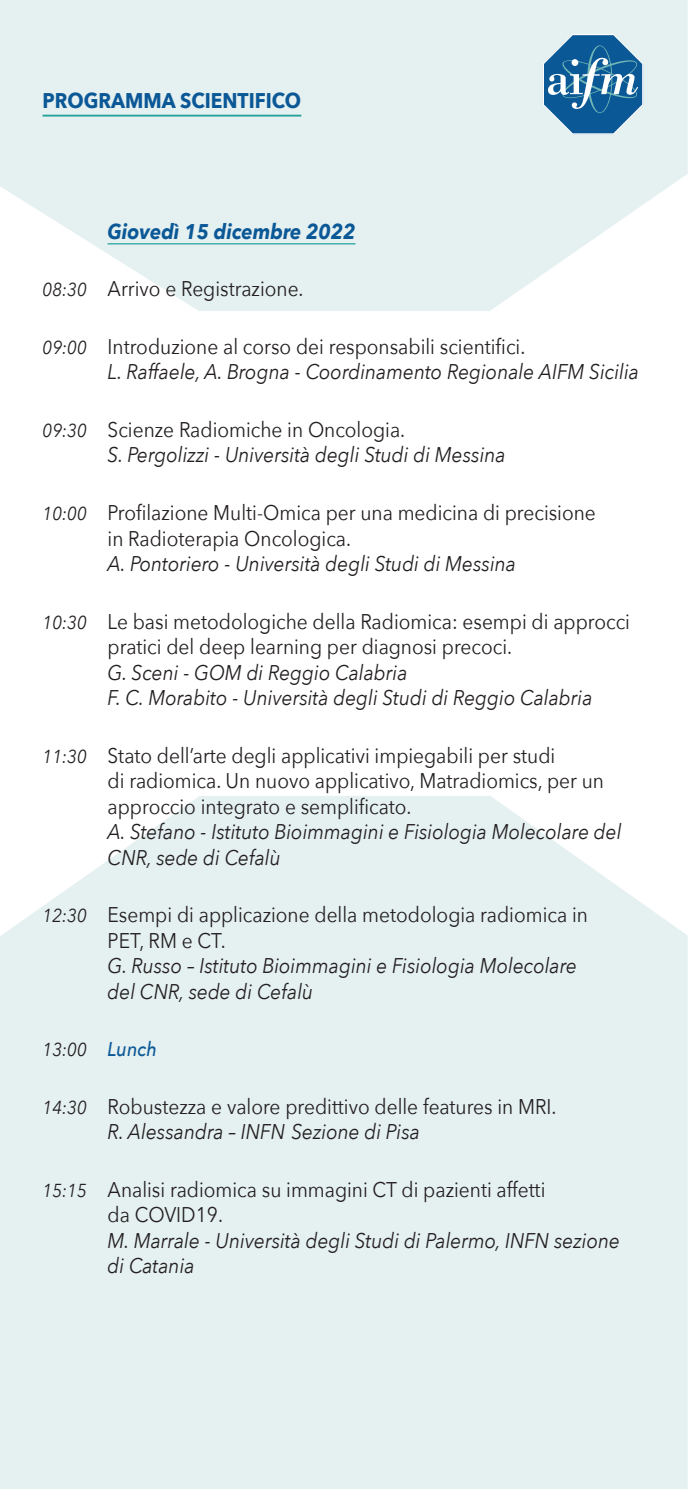
<style>
.page{position:relative;width:688px;height:1489px;background:#fff}
.page>*{position:absolute;margin:0;border:0;box-sizing:border-box;transform-origin:0 0}
.t1{font:21.25px/25.5px "Avenir Next";color:#231f20;scale:.9 1}
.t2{font:italic 21.25px/25.5px "Avenir Next";color:#231f20;scale:.9 1}
.t3{font:italic 700 21.25px "Avenir Next";color:#0b5897;scale:.9 1}
.t4{font:700 21.25px "Avenir Next";color:#0b5897;scale:.9 1}
.t5{font:italic 18.75px "Avenir Next";color:#231f20;scale:.9 1}
.s1{font-style:italic;font-size:18.75px}
.s2{font-size:18.75px}
.s3{font-style:normal}
.s4{font-weight:500;font-size:20px;color:#0b5897}
.s5{font-style:italic}
</style>
<div class="page">
<svg style="left:0;top:0;width:687px;height:311px;background:#e7f1f1"></svg>
<div style="left:0;top:796px;width:687px;height:692px;background:#e5f0f0"></div>
<svg style="left:542px;top:34px;width:101px;height:101px;background:#588eb6"></svg>
<hr style="left:108px;top:243px;width:247px;height:1px;background:#24a29e">
<hr style="left:43px;top:115px;width:258px;height:1px;background:#24a29e">
<p class="t4" style="left:43px;top:82px;width:289px">PROGRAMMA SCIENTIFICO</p>
<p class="t3" style="left:108px;top:213px;width:277px">Giovedì 15 dicembre 2022</p>
<p class="t1" style="left:43px;top:275px;width:291px"><span class="s1">08:30</span> Arrivo e Registrazione.</p>
<p class="t2" style="left:108px;top:333px;width:592px;text-indent:-65px"><span class="s2">09:00</span> <span class="s3">Introduzione al corso dei responsabili scientifici.<br></span>L. Raffaele, A. Brogna - Coordinamento Regionale AIFM Sicilia</p>
<p class="t2" style="left:108px;top:416px;width:444px;text-indent:-65px"><span class="s2">09:30</span> <span class="s3">Scienze Radiomiche in Oncologia.<br></span>S. Pergolizzi - Università degli Studi di Messina</p>
<p class="t1" style="left:108px;top:499px;width:544px;text-indent:-65px"><span class="s1">10:00</span> Profilazione Multi-Omica per una medicina di precisione in Radioterapia Oncologica.</p>
<p class="t2" style="left:108px;top:550px;width:455px">A. Pontoriero - Università degli Studi di Messina</p>
<p class="t1" style="left:108px;top:607px;width:581px;text-indent:-65px"><span class="s1">10:30</span> Le basi metodologiche della Radiomica: esempi di approcci pratici del deep learning per diagnosi precoci.</p>
<p class="t2" style="left:108px;top:658px;width:540px">G. Sceni - GOM di Reggio Calabria<br>F. C. Morabito - Università degli Studi di Reggio Calabria</p>
<p class="t1" style="left:108px;top:741px;width:553px;text-indent:-65px"><span class="s1">11:30</span> Stato dell’arte degli applicativi impiegabili per studi<br>di radiomica. Un nuovo applicativo, Matradiomics, per un approccio integrato e semplificato.</p>
<p class="t2" style="left:108px;top:818px;width:572px">A. Stefano - Istituto Bioimmagini e Fisiologia Molecolare del<br>CNR, sede di Cefalù</p>
<p class="t1" style="left:108px;top:901px;width:535px;text-indent:-65px"><span class="s1">12:30</span> Esempi di applicazione della metodologia radiomica in<br>PET, RM e CT.</p>
<p class="t2" style="left:108px;top:952px;width:523px">G. Russo – Istituto Bioimmagini e Fisiologia Molecolare del CNR, sede di Cefalù</p>
<p class="t5" style="left:43px;top:1033px;width:128px">13:00 <span class="s4">Lunch</span></p>
<p class="t1" style="left:108px;top:1092px;width:500px;text-indent:-65px"><span class="s1">14:30</span> Robustezza e valore predittivo delle features in MRI.<br><span class="s5">R. Alessandra – INFN Sezione di Pisa</span></p>
<p class="t1" style="left:108px;top:1175px;width:488px;text-indent:-65px"><span class="s1">15:15</span> Analisi radiomica su immagini CT di pazienti affetti da COVID19.</p>
<p class="t2" style="left:108px;top:1226px;width:570px">M. Marrale - Università degli Studi di Palermo, INFN sezione di Catania</p>
</div>
